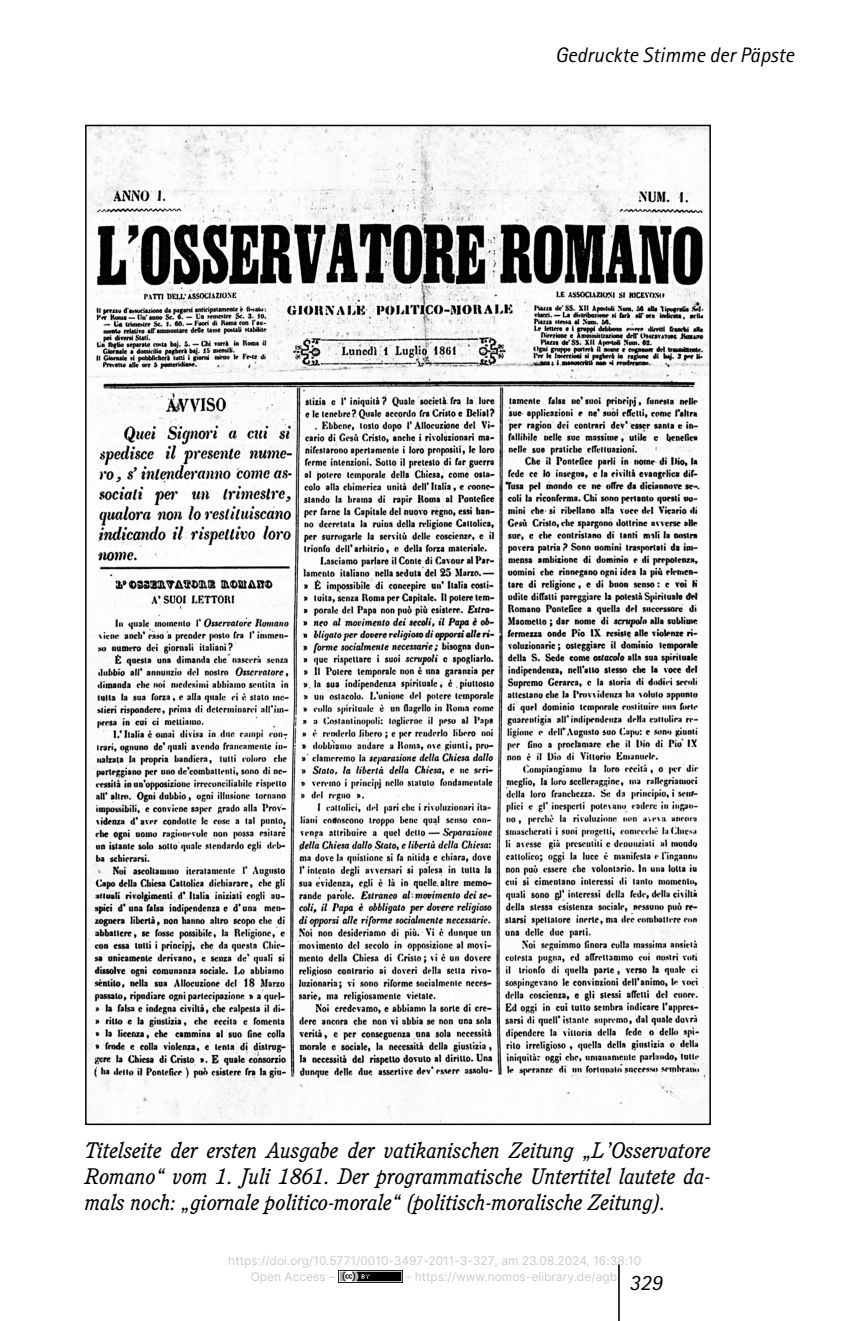
<style>
.page{position:relative;width:868px;height:1321px;background:#fff}
.page>*{position:absolute;margin:0;border:0;box-sizing:border-box;transform-origin:0 0}
.t1{font:italic 22px/26px "Cushing Std";color:#000;text-align:justify}
.t2{font:italic 22px "AT Rotis Sans Serif";color:#000}
.t3{font:italic 21px "AT Rotis Sans Serif";color:#000}
.t4{font:12px/16px "Inter";color:#ccc}
</style>
<div class="page">
<hr style="left:618px;top:1264px;width:1px;height:57px;background:#000">
<img style="left:88px;top:128px;width:619px;height:994px">
<img style="left:338px;top:1271px;width:64px;height:12px">
<p class="t3" style="left:555px;top:43px;width:241px">Gedruckte Stimme der Päpste</p>
<p class="t1" style="left:85px;top:1137px;width:627px">Titelseite der ersten Ausgabe der vatikanischen Zeitung „L’Osservatore Romano“ vom 1. Juli 1861. Der programmatische Untertitel lautete da&shy;mals noch: „giornale politico-morale“ (politisch-moralische Zeitung).</p>
<p class="t4" style="left:251px;top:1253px;width:392px;text-indent:-22px">https://doi.org/10.5771/0010-3497-2011-3-327, am 23.08.2024, 16:38:10<br>Open Access –</p>
<p class="t4" style="left:406px;top:1269px;width:213px">- https://www.nomos-elibrary.de/agb</p>
<p class="t2" style="left:629px;top:1269px;width:34px">329</p>
</div>
